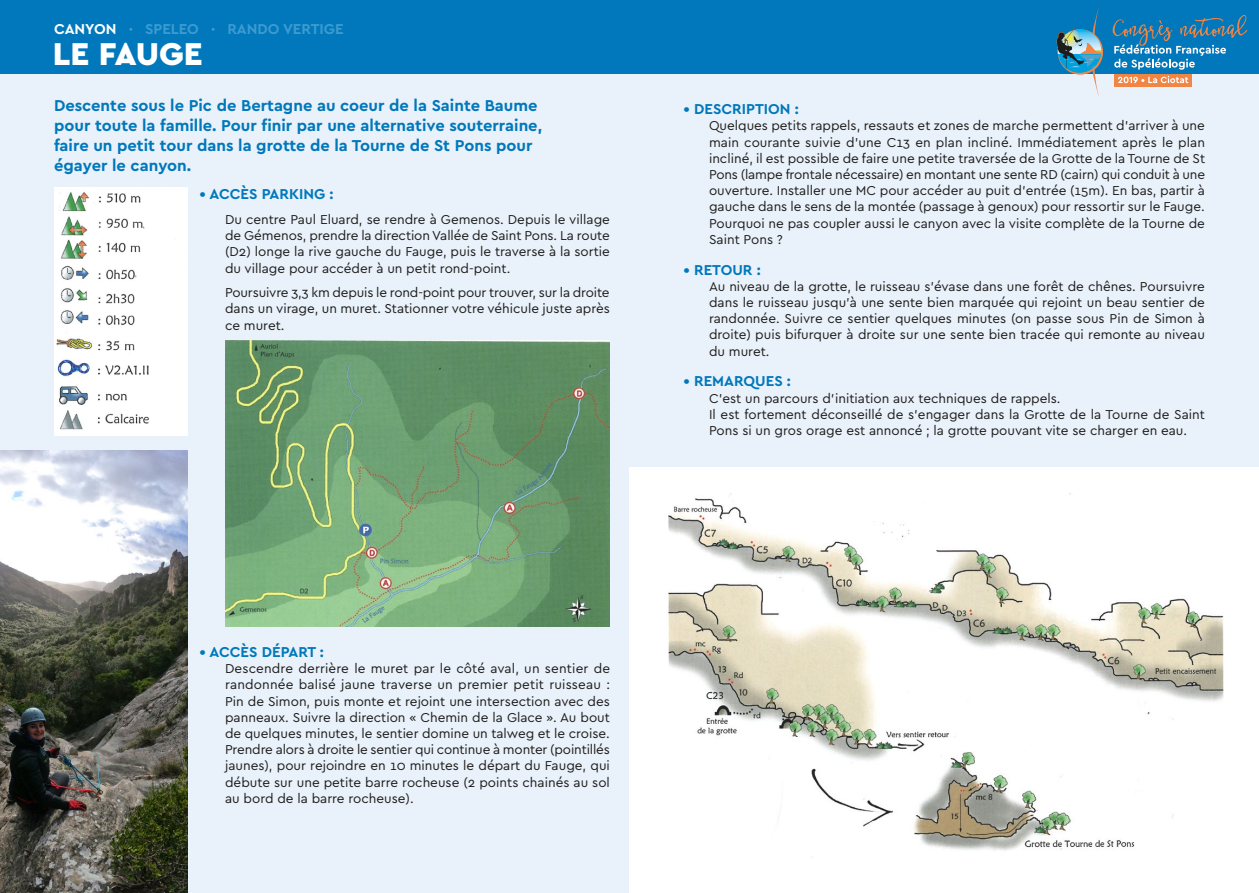
<style>
.page{position:relative;width:1259px;height:893px;background:#fff}
.page>*{position:absolute;margin:0;border:0;box-sizing:border-box;transform-origin:0 0}
.t1{font:900 33px "Cera Basic";color:#fff}
.t2{font:700 16.5px/19.8px "Cera Basic";color:#0078bb}
.t3{font:700 15px "Cera Basic";color:#0078bb}
.t4{font:700 15px "Cera Basic";color:#3d9bd1}
.t5{font:700 15px "Cera Basic";color:#fff}
.t6{font:13.5px/16.2px "Cera Basic";color:#1d1d1b;text-align:justify}
</style>
<div class="page">
<div style="left:0;top:0;width:629px;height:893px;background:#e9f1fa"></div>
<div style="left:629px;top:0;width:630px;height:893px;background:#e9f1fa"></div>
<div style="left:0;top:0;width:629px;height:74px;background:#0078bb"></div>
<div style="left:629px;top:0;width:630px;height:74px;background:#0078bb"></div>
<img style="left:225px;top:341px;width:385px;height:285px">
<img style="left:54px;top:187px;width:133px;height:248px">
<div style="left:629px;top:468px;width:630px;height:425px;background:#fff"></div>
<img style="left:668px;top:493px;width:556px;height:365px">
<div style="left:1181px;top:774px;width:54px;height:89px;background:#fff"></div>
<img style="left:0;top:451px;width:187px;height:442px">
<div style="left:1187px;top:738px;width:48px;height:56px;background:#fff"></div>
<div style="left:1114px;top:74px;width:77px;height:12px;background:#f18544"></div>
<svg style="left:1118px;top:76px;width:70px;height:7px"></svg>
<svg style="left:1112px;top:15px;width:135px;height:55px"></svg>
<svg style="left:1056px;top:8px;width:45px;height:88px"></svg>
<p class="t5" style="left:54px;top:21px;width:64px">CANYON</p>
<p class="t4" style="left:145px;top:21px;width:55px">SPELEO</p>
<p class="t4" style="left:227px;top:21px;width:118px">RANDO VERTIGE</p>
<h1 class="t1" style="left:53px;top:34px;width:151px">LE FAUGE</h1>
<p class="t2" style="left:54px;top:96px;width:489px">Descente sous le Pic de Bertagne au coeur de la Sainte Baume pour toute la famille. Pour finir par une alternative souterraine, faire un petit tour dans la grotte de la Tourne de St Pons pour égayer le canyon.</p>
<p class="t3" style="left:200px;top:185px;width:135px">• ACCÈS PARKING :</p>
<p class="t6" style="left:225px;top:211px;width:386px">Du centre Paul Eluard, se rendre à Gemenos. Depuis le village de Gémenos, prendre la direction Vallée de Saint Pons. La route (D2) longe la rive gauche du Fauge, puis le traverse à la sortie du village pour accéder à un petit rond-point.</p>
<p class="t6" style="left:225px;top:285px;width:386px">Poursuivre 3,3 km depuis le rond-point pour trouver, sur la droite dans un virage, un muret. Stationner votre véhicule juste après ce muret.</p>
<p class="t3" style="left:683px;top:100px;width:117px">• DESCRIPTION :</p>
<p class="t6" style="left:709px;top:118px;width:498px">Quelques petits rappels, ressauts et zones de marche permettent d’arriver à une main courante suivie d’une C13 en plan incliné. Immédiatement après le plan incliné, il est possible de faire une petite traversée de la Grotte de la Tourne de St Pons (lampe frontale nécessaire) en montant une sente RD (cairn) qui conduit à une ouverture. Installer une MC pour accéder au puit d’entrée (15m). En bas, partir à gauche dans le sens de la montée (passage à genoux) pour ressortir sur le Fauge.<br>Pourquoi ne pas coupler aussi le canyon avec la visite complète de la Tourne de Saint Pons ?</p>
<p class="t3" style="left:683px;top:261px;width:79px">• RETOUR :</p>
<p class="t6" style="left:709px;top:278px;width:497px">Au niveau de la grotte, le ruisseau s’évase dans une forêt de chênes. Poursuivre dans le ruisseau jusqu’à une sente bien marquée qui rejoint un beau sentier de randonnée. Suivre ce sentier quelques minutes (on passe sous Pin de Simon à droite) puis bifurquer à droite sur une sente bien tracée qui remonte au niveau du muret.</p>
<p class="t3" style="left:683px;top:372px;width:109px">• REMARQUES :</p>
<p class="t6" style="left:709px;top:390px;width:497px;text-align:left">C’est un parcours d’initiation aux techniques de rappels.<br>Il est fortement déconseillé de s’engager dans la Grotte de la Tourne de Saint<br>Pons si un gros orage est annoncé ; la grotte pouvant vite se charger en eau.</p>
<p class="t3" style="left:200px;top:643px;width:126px">• ACCÈS DÉPART :</p>
<p class="t6" style="left:225px;top:660px;width:386px">Descendre derrière le muret par le côté aval, un sentier de randonnée balisé jaune traverse un premier petit ruisseau :<br>Pin de Simon, puis monte et rejoint une intersection avec des panneaux. Suivre la direction « Chemin de la Glace ». Au bout de quelques minutes, le sentier domine un talweg et le croise.<br>Prendre alors à droite le sentier qui continue à monter (pointillés jaunes), pour rejoindre en 10 minutes le départ du Fauge, qui débute sur une petite barre rocheuse (2 points chainés au sol au bord de la barre rocheuse).</p>
</div>
